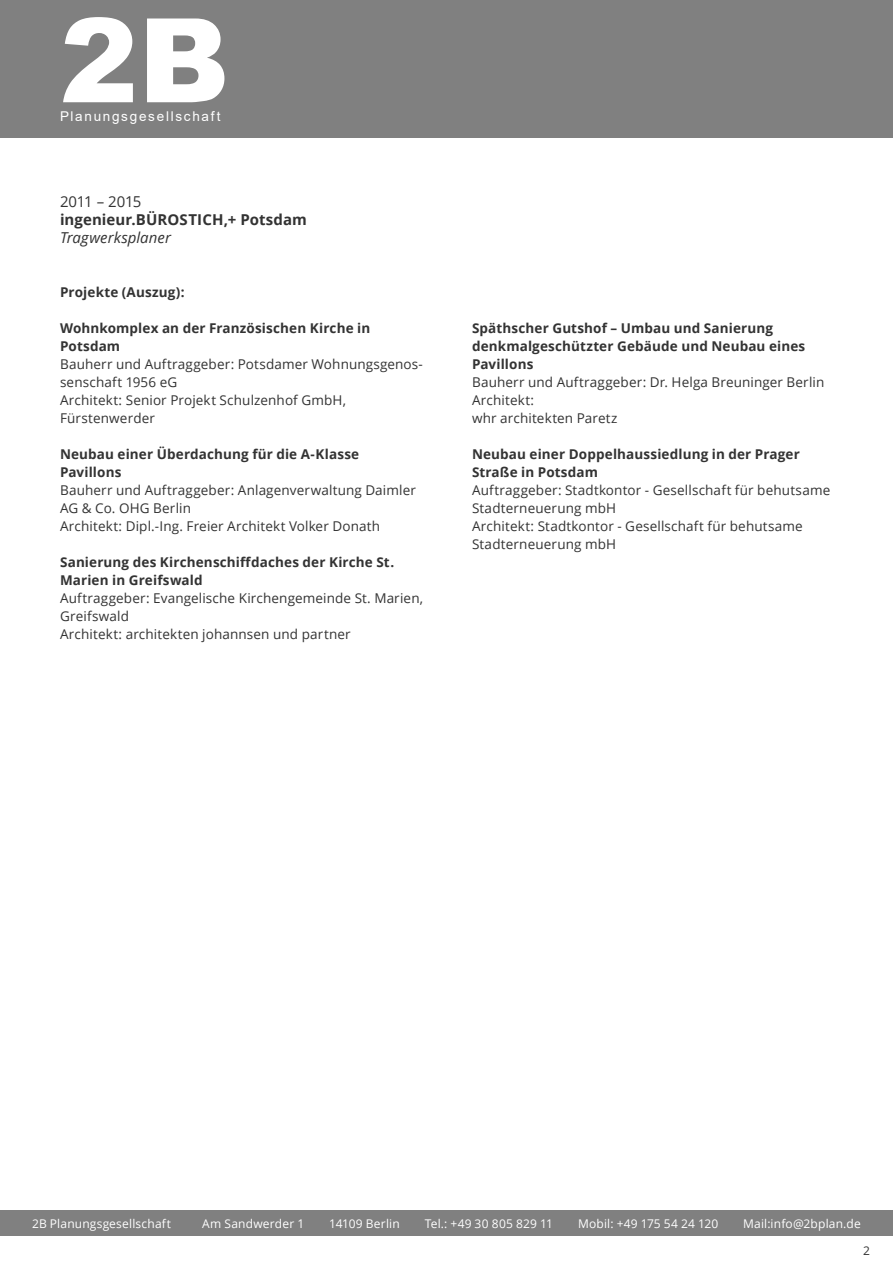
<style>
.page{position:relative;width:893px;height:1263px;background:#fff}
.page>*{position:absolute;margin:0;border:0;box-sizing:border-box;transform-origin:0 0}
.t1{font:900 117px "Arial";color:#fff}
.übrschrift_CV{font:700 15px "Open Sans";letter-spacing:.005em;color:#333}
.Fliesstext{font:italic 15px "Open Sans";letter-spacing:.005em;color:#333}
.Fliesstext-2{font:15px "Open Sans";letter-spacing:-.01em;color:#333}
.Fliesstext-3{font:13.5px/18px "Open Sans";letter-spacing:.01em;color:#333}
.übrschrift_CV-2{font:700 13.5px/18px "Open Sans";letter-spacing:.01em;color:#333}
.t2{font:13.5px "Arial";letter-spacing:.125em;color:#fff}
.t3{font:12px "Open Sans";letter-spacing:.015em;color:#fff}
.t4{font:12px "Open Sans";color:#333}
</style>
<div class="page">
<div style="left:0;top:1210px;width:893px;height:26px;background:#808080"></div>
<div style="left:0;top:0;width:893px;height:138px;background:#808080"></div>
<h1 class="t1" style="left:60px;top:-24px;width:171px">2B</h1>
<p class="t2" style="left:60px;top:107px;width:162px">Planungsgesellschaft</p>
<p class="Fliesstext-2" style="left:60px;top:191px;width:83px">2011 – 2015</p>
<p class="übrschrift_CV" style="left:60px;top:209px;width:248px">ingenieur.BÜROSTICH,+ Potsdam</p>
<p class="Fliesstext" style="left:60px;top:227px;width:113px">Tragwerksplaner</p>
<p class="übrschrift_CV-2" style="left:60px;top:283px;width:126px">Projekte (Auszug):</p>
<p class="übrschrift_CV-2" style="left:60px;top:319px;width:312px">Wohnkomplex an der Französischen Kirche in</p>
<p class="übrschrift_CV-2" style="left:60px;top:337px;width:62px">Potsdam</p>
<p class="Fliesstext-3" style="left:60px;top:355px;width:364px">Bauherr und Auftraggeber: Potsdamer Wohnungsgenos&shy;senschaft 1956 eG</p>
<p class="Fliesstext-3" style="left:60px;top:391px;width:288px">Architekt: Senior Projekt Schulzenhof GmbH,</p>
<p class="Fliesstext-3" style="left:60px;top:409px;width:96px">Fürstenwerder</p>
<p class="übrschrift_CV-2" style="left:60px;top:445px;width:301px">Neubau einer Überdachung für die A-Klasse</p>
<p class="übrschrift_CV-2" style="left:60px;top:463px;width:63px">Pavillons</p>
<p class="Fliesstext-3" style="left:60px;top:481px;width:357px">Bauherr und Auftraggeber: Anlagenverwaltung Daimler<br>AG &amp; Co. OHG Berlin</p>
<p class="Fliesstext-3" style="left:60px;top:517px;width:322px">Architekt: Dipl.-Ing. Freier Architekt Volker Donath</p>
<p class="übrschrift_CV-2" style="left:60px;top:553px;width:336px">Sanierung des Kirchenschiffdaches der Kirche St.<br>Marien in Greifswald</p>
<p class="Fliesstext-3" style="left:60px;top:589px;width:365px">Auftraggeber: Evangelische Kirchengemeinde St. Marien,<br>Greifswald</p>
<p class="Fliesstext-3" style="left:60px;top:625px;width:292px">Architekt: architekten johannsen und partner</p>
<p class="übrschrift_CV-2" style="left:472px;top:319px;width:303px">Späthscher Gutshof – Umbau und Sanierung</p>
<p class="übrschrift_CV-2" style="left:472px;top:337px;width:335px">denkmalgeschützter Gebäude und Neubau eines<br>Pavillons</p>
<p class="Fliesstext-3" style="left:472px;top:373px;width:354px">Bauherr und Auftraggeber: Dr. Helga Breuninger Berlin</p>
<p class="Fliesstext-3" style="left:472px;top:391px;width:64px">Architekt:</p>
<p class="Fliesstext-3" style="left:472px;top:409px;width:147px">whr architekten Paretz</p>
<p class="übrschrift_CV-2" style="left:472px;top:445px;width:329px">Neubau einer Doppelhaussiedlung in der Prager</p>
<p class="übrschrift_CV-2" style="left:472px;top:463px;width:127px">Straße in Potsdam</p>
<p class="Fliesstext-3" style="left:472px;top:481px;width:360px">Auftraggeber: Stadtkontor - Gesellschaft für behutsame<br>Stadterneuerung mbH</p>
<p class="Fliesstext-3" style="left:472px;top:517px;width:332px">Architekt: Stadtkontor - Gesellschaft für behutsame<br>Stadterneuerung mbH</p>
<p class="t3" style="left:32px;top:1215px;width:140px">2B Planungsgesellschaft</p>
<p class="t3" style="left:202px;top:1215px;width:104px">Am Sandwerder 1</p>
<p class="t3" style="left:329px;top:1215px;width:72px">14109 Berlin</p>
<p class="t3" style="left:425px;top:1215px;width:130px">Tel.: +49 30 805 829 11</p>
<p class="t3" style="left:578px;top:1215px;width:142px">Mobil: +49 175 54 24 120</p>
<p class="t3" style="left:743px;top:1215px;width:119px">Mail:info@2bplan.de</p>
<p class="t4" style="left:863px;top:1242px;width:8px">2</p>
</div>
